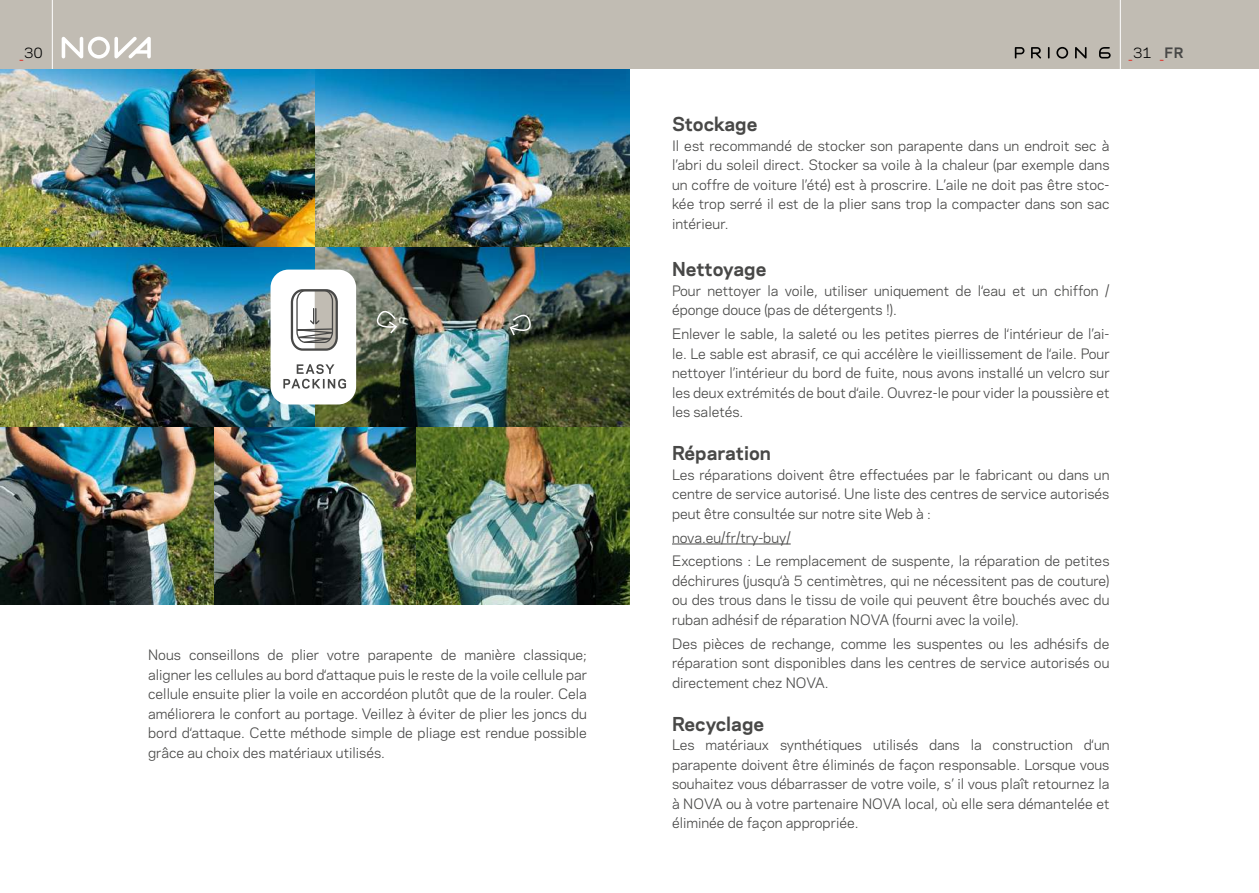
<style>
.page{position:relative;width:1259px;height:893px;background:#fff}
.page>*{position:absolute;margin:0;border:0;box-sizing:border-box;transform-origin:0 0}
.t1{font:700 18px "Galaxie Polaris";color:#484847}
.t2{font:13.5px/19.5px "Galaxie Polaris";color:#484847;text-align:justify}
.t3{font:13.5px "Galaxie Polaris";color:#e41e17}
.t4{font:13.5px "Galaxie Polaris";color:#000}
.s1{color:#e41e17}
.s2{color:#000}
.s3{font-weight:700;color:#484847}
</style>
<div class="page">
<div style="left:0;top:0;width:1259px;height:69px;background:#c1bcb3"></div>
<hr style="left:1120px;top:0;width:1px;height:69px;background:#fff">
<hr style="left:52px;top:0;width:1px;height:69px;background:#fff">
<svg style="left:62px;top:37px;width:89px;height:22px"></svg>
<svg style="left:1014px;top:47px;width:72px;height:12px"></svg>
<svg style="left:1099px;top:47px;width:11px;height:11px"></svg>
<hr style="left:672px;top:544px;width:118px;height:1px;background:#484847">
<img style="left:213px;top:426px;width:204px;height:179px">
<img style="left:0;top:69px;width:629px;height:357px">
<img style="left:417px;top:426px;width:212px;height:179px">
<img style="left:0;top:426px;width:213px;height:179px">
<div style="left:270px;top:270px;width:86px;height:134px;background:#fff;border-radius:18px"></div>
<svg style="left:290px;top:289px;width:48px;height:62px"></svg>
<svg style="left:283px;top:364px;width:63px;height:25px"></svg>
<svg style="left:508px;top:309px;width:27px;height:30px"></svg>
<svg style="left:369px;top:305px;width:29px;height:30px"></svg>
<p class="t4" style="left:19px;top:43px;width:25px"><span class="s1">_</span>30</p>
<p class="t3" style="left:1128px;top:43px;width:57px">_<span class="s2">31</span> _<span class="s3">FR</span></p>
<p class="t2" style="left:148px;top:644px;width:440px">Nous conseillons de plier votre parapente de manière classique; aligner les cellules au bord d‘attaque puis le reste de la voile cellule par cellule ensuite plier la voile en accordéon plutôt que de la rouler. Cela améliorera le confort au portage. Veillez à éviter de plier les joncs du bord d‘attaque. Cette méthode simple de pliage est rendue possible grâce au choix des matériaux utilisés.</p>
<h1 class="t1" style="left:672px;top:111px;width:87px">Stockage</h1>
<p class="t2" style="left:672px;top:135px;width:439px">Il est recommandé de stocker son parapente dans un endroit sec à l’abri du soleil direct. Stocker sa voile à la chaleur (par exemple dans un coffre de voiture l’été) est à proscrire. L’aile ne doit pas être stoc&shy;kée trop serré il est de la plier sans trop la compacter dans son sac intérieur.</p>
<h1 class="t1" style="left:672px;top:256px;width:96px">Nettoyage</h1>
<p class="t2" style="left:672px;top:280px;width:439px">Pour nettoyer la voile, utiliser uniquement de l‘eau et un chiffon / éponge douce (pas de détergents !).</p>
<p class="t2" style="left:672px;top:323px;width:439px">Enlever le sable, la saleté ou les petites pierres de l‘intérieur de l’ai&shy;le. Le sable est abrasif, ce qui accélère le vieillissement de l‘aile. Pour nettoyer l’intérieur du bord de fuite, nous avons installé un velcro sur les deux extrémités de bout d‘aile. Ouvrez-le pour vider la poussière et les saletés.</p>
<h1 class="t1" style="left:672px;top:440px;width:100px">Réparation</h1>
<p class="t2" style="left:672px;top:464px;width:439px">Les réparations doivent être effectuées par le fabricant ou dans un centre de service autorisé. Une liste des centres de service autorisés peut être consultée sur notre site Web à :</p>
<p class="t2" style="left:672px;top:525px;width:439px;line-height:23.7px">nova.eu/fr/try-buy/<br>Exceptions : Le remplacement de suspente, la réparation de petites</p>
<p class="t2" style="left:672px;top:570px;width:439px">déchirures (jusqu‘à 5 centimètres, qui ne nécessitent pas de couture) ou des trous dans le tissu de voile qui peuvent être bouchés avec du ruban adhésif de réparation NOVA (fourni avec la voile).</p>
<p class="t2" style="left:672px;top:633px;width:439px">Des pièces de rechange, comme les suspentes ou les adhésifs de réparation sont disponibles dans les centres de service autorisés ou directement chez NOVA.</p>
<h1 class="t1" style="left:672px;top:710px;width:94px">Recyclage</h1>
<p class="t2" style="left:672px;top:735px;width:439px">Les matériaux synthétiques utilisés dans la construction d‘un parapente doivent être éliminés de façon responsable. Lorsque vous souhaitez vous débarrasser de votre voile, s’ il vous plaît retournez la à NOVA ou à votre partenaire NOVA local, où elle sera démantelée et éliminée de façon appropriée.</p>
</div>
